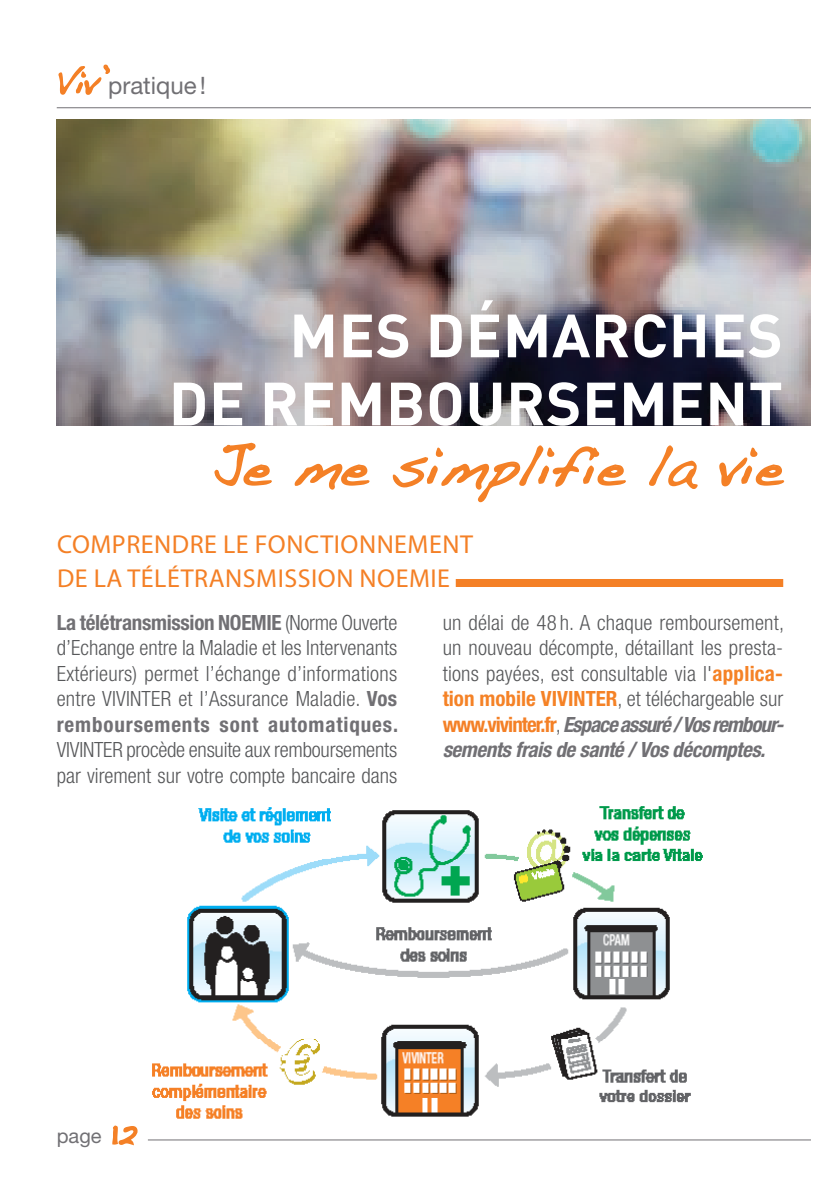
<style>
.page{position:relative;width:840px;height:1191px;background:#fff}
.page>*{position:absolute;margin:0;border:0;box-sizing:border-box;transform-origin:0 0}
.t1{font:700 60px/68px "DIN Pro";letter-spacing:.01em;color:#fff;text-align:right}
.t2{font:48px "Dakota";color:#f48026}
.t3{font:26px/34px "Myriad Pro";letter-spacing:.02em;color:#f48026}
.t4{font:24px "Helvetica Neue LT Std";color:#717074}
.t5{font:300 condensed 21px/25.6px "Helvetica Neue LT Std";color:#57585a;text-align:justify}
.t6{font:20px "Helvetica Neue LT Std";color:#717074}
.s1{font-family:"Dakota";font-size:28px;color:#f48026}
.s2{font-weight:700;color:#717074}
.s3{font-weight:700;color:#f58226}
.s4{font-weight:700;color:#f48026}
.s5{font-weight:700;font-style:italic;color:#717074}
.s6{font-family:"Dakota";font-size:32px;color:#f48026}
</style>
<div class="page">
<hr style="left:57px;top:107px;width:782px;height:1px;background:#717074">
<hr style="left:57px;top:1139px;width:782px;height:1px;background:#717074">
<svg style="left:58px;top:64px;width:52px;height:31px"></svg>
<div style="left:45px;top:1126px;width:103px;height:24px;background:#fff"></div>
<svg style="left:112px;top:1125px;width:26px;height:21px"></svg>
<img style="left:57px;top:119px;width:754px;height:306px">
<div style="left:811px;top:57px;width:28px;height:1091px;background:#fff"></div>
<svg style="left:214px;top:442px;width:58px;height:44px"></svg>
<svg style="left:294px;top:463px;width:76px;height:27px"></svg>
<svg style="left:392px;top:445px;width:234px;height:58px"></svg>
<svg style="left:649px;top:445px;width:49px;height:44px"></svg>
<svg style="left:719px;top:447px;width:66px;height:40px"></svg>
<img style="left:152px;top:806px;width:551px;height:313px">
<div style="left:455px;top:579px;width:327px;height:8px;background:#f48026"></div>
<p class="t4" style="left:57px;top:71px;width:151px"><span class="s1">Viv’</span>pratique!</p>
<h1 class="t1" style="left:169px;top:299px;width:615px">MES DÉMARCHES<br>DE REMBOURSEMENT</h1>
<h2 class="t2" style="left:211px;top:437px;width:573px">Je me simplifie la vie</h2>
<p class="t3" style="left:57px;top:527px;width:417px">COMPRENDRE LE FONCTIONNEMENT<br>DE LA TÉLÉTRANSMISSION NOEMIE</p>
<p class="t5" style="left:57px;top:609px;width:342px"><span class="s2">La télétransmission NOEMIE</span> (Norme Ouverte d’Echange entre la Maladie et les Intervenants Extérieurs) permet l’échange d’informations entre VIVINTER et l’Assurance Maladie. <span class="s2">Vos remboursements sont automatiques.</span></p>
<p class="t5" style="left:57px;top:736px;width:342px">VIVINTER procède ensuite aux remboursements par virement sur votre compte bancaire dans</p>
<p class="t5" style="left:442px;top:609px;width:342px">un délai de 48 h. A chaque remboursement, un nouveau décompte, détaillant les presta&shy;tions payées, est consultable via l'<span class="s3">applica&shy;tion mobile VIVINTER</span>, et téléchargeable sur <span class="s4">www.vivinter.fr</span>, <span class="s5">Espace assuré / Vos rembour&shy;sements frais de santé / Vos décomptes.</span></p>
<p class="t6" style="left:57px;top:1124px;width:81px">page <span class="s6">12</span></p>
</div>
